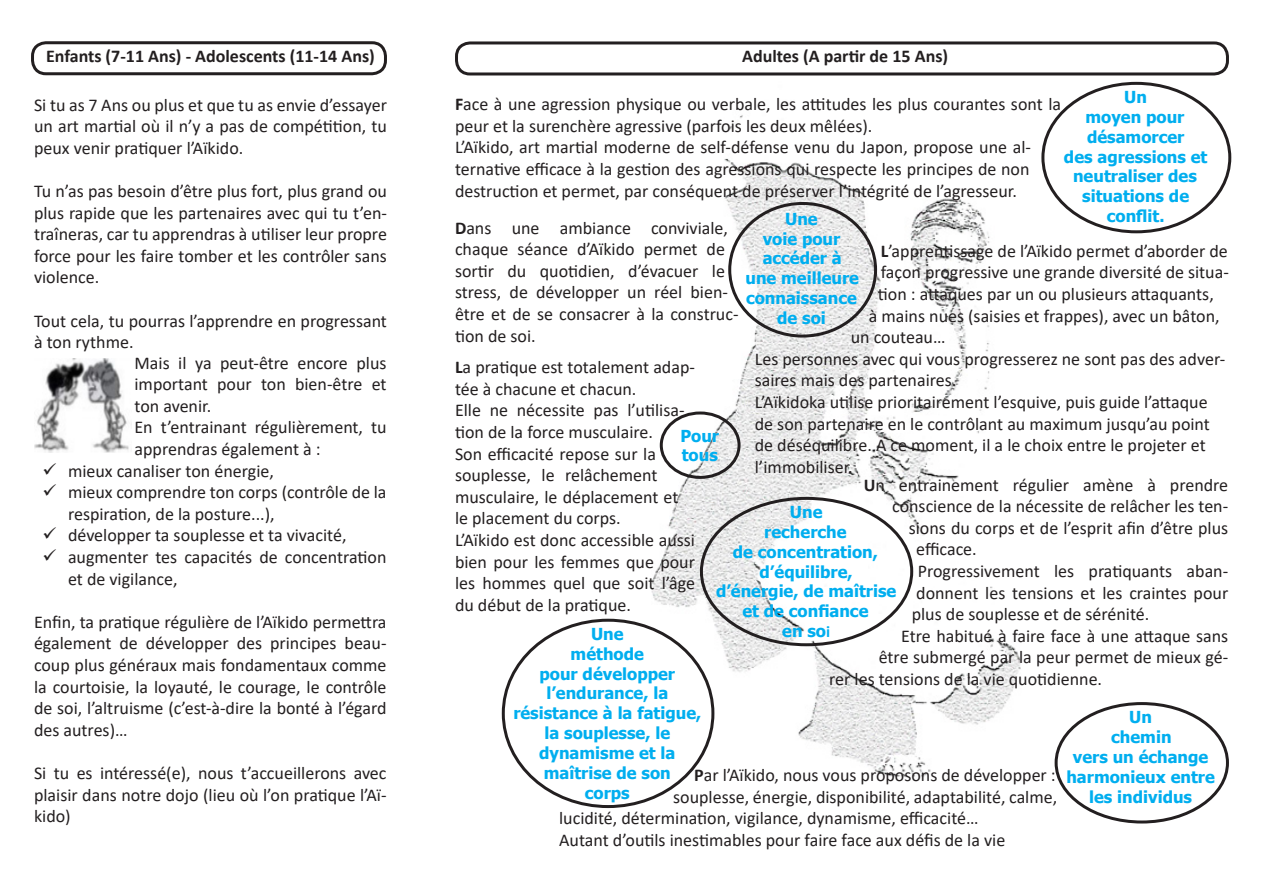
<style>
.page{position:relative;width:1263px;height:893px;background:#fff}
.page>*{position:absolute;margin:0;border:0;box-sizing:border-box;transform-origin:0 0}
.t1{font:18px/21.6px "Calibri";color:#231f20}
.t2{font:700 18px "Calibri";color:#231f20}
.t3{font:700 16.5px/19.8px "Tahoma";color:#00aeef;text-align:center}
.s1{font-weight:700}
.s2{font-family:"Calibri"}
</style>
<div class="page">
<img style="left:652px;top:75px;width:369px;height:706px">
<div style="left:728px;top:202px;width:149px;height:136px;border:3px solid #231f20;border-radius:50%"></div>
<div style="left:1054px;top:702px;width:175px;height:121px;border:3px solid #231f20;border-radius:50%"></div>
<div style="left:660px;top:411px;width:80px;height:68px;border:3px solid #231f20;border-radius:50%"></div>
<div style="left:31px;top:41px;width:356px;height:34px;border:3px solid #231f20;border-radius:14px"></div>
<div style="left:455px;top:41px;width:774px;height:34px;border:3px solid #231f20;border-radius:14px"></div>
<img style="left:34px;top:358px;width:98px;height:94px">
<p class="t2" style="left:46px;top:43px;width:330px">Enfants (7-11 Ans) - Adolescents (11-14 Ans)</p>
<p class="t2" style="left:742px;top:44px;width:207px">Adultes (A partir de 15 Ans)</p>
<p class="t1" style="left:34px;top:93px;width:354px;text-align:justify">Si tu as 7 Ans ou plus et que tu as envie d’essayer un art martial où il n’y a pas de compétition, tu peux venir pratiquer l’Aïkido.</p>
<p class="t1" style="left:34px;top:180px;width:354px;text-align:justify">Tu n’as pas besoin d’être plus fort, plus grand ou plus rapide que les partenaires avec qui tu t’en&shy;traîneras, car tu apprendras à utiliser leur propre force pour les faire tomber et les contrôler sans violence.</p>
<p class="t1" style="left:34px;top:309px;width:354px">Tout cela, tu pourras l’apprendre en progressant à ton rythme.</p>
<p class="t1" style="left:135px;top:351px;width:253px;text-align:justify">Mais il ya peut-être encore plus important pour ton bien-être et ton avenir.</p>
<p class="t1" style="left:135px;top:416px;width:253px">En t’entrainant régulièrement, tu apprendras également à :</p>
<p class="t1" style="left:68px;top:459px;width:207px">mieux canaliser ton énergie,</p>
<p class="t1" style="left:68px;top:481px;width:320px">mieux comprendre ton corps (contrôle de la respiration, de la posture...),</p>
<p class="t1" style="left:68px;top:524px;width:280px">développer ta souplesse et ta vivacité,</p>
<p class="t1" style="left:68px;top:546px;width:320px">augmenter tes capacités de concentration et de vigilance,</p>
<p class="t1" style="left:34px;top:611px;width:354px;text-align:justify">Enfin, ta pratique régulière de l’Aïkido permettra également de développer des principes beau&shy;coup plus généraux mais fondamentaux comme la courtoisie, la loyauté, le courage, le contrôle de soi, l’altruisme (c’est-à-dire la bonté à l’égard des autres)…</p>
<p class="t1" style="left:34px;top:762px;width:354px;text-align:justify">Si tu es intéressé(e), nous t’accueillerons avec plaisir dans notre dojo (lieu où l’on pratique l’Aï&shy;kido)</p>
<p class="t3" style="left:1085px;top:88px;width:100px">Un<br>moyen pour désamorcer</p>
<p class="t3" style="left:1064px;top:147px;width:145px">des agressions et neutraliser des</p>
<p class="t3" style="left:1082px;top:187px;width:108px">situations de conflit.</p>
<p class="t1" style="left:881px;top:239px;width:348px"><span class="s1">L</span>’apprentissage de l’Aïkido permet d’aborder de</p>
<p class="t1" style="left:881px;top:261px;width:349px">façon progressive une grande diversité de situa-</p>
<p class="t1" style="left:878px;top:283px;width:337px">tion : attaques par un ou plusieurs attaquants,</p>
<p class="t1" style="left:869px;top:304px;width:352px">à mains nues (saisies et frappes), avec un bâton,</p>
<p class="t1" style="left:851px;top:326px;width:96px">un couteau…</p>
<p class="t1" style="left:755px;top:347px;width:472px">Les personnes avec qui vous progresserez ne sont pas des adver&shy;saires mais des partenaires.</p>
<p class="t1" style="left:755px;top:391px;width:457px">L’Aïkidoka utilise prioritairement l’esquive, puis guide l’attaque de son partenaire en le contrôlant au maximum jusqu’au point de déséquilibre. A ce moment, il a le choix entre le projeter et l’immobiliser.</p>
<p class="t1" style="left:455px;top:93px;width:607px"><span class="s1">F</span>ace à une agression physique ou verbale, les attitudes les plus courantes sont la peur et la surenchère agressive (parfois les deux mêlées).</p>
<p class="t1" style="left:455px;top:136px;width:577px;text-align:justify">L’Aïkido, art martial moderne de self-défense venu du Japon, propose une al&shy;ternative efficace à la gestion des agressions qui respecte les principes de non destruction et permet, par conséquent de préserver l’intégrité de l’agresseur.</p>
<p class="t1" style="left:455px;top:216px;width:285px"><span class="s1">D</span>ans une ambiance conviviale, chaque séance d’Aïkido permet de sortir du quotidien, d’évacuer le stress, de développer un réel bien&shy;être et de se consacrer à la construc&shy;tion de soi.</p>
<p class="t3" style="left:745px;top:210px;width:115px">Une<br>voie pour accéder à une meilleure connaissance de soi</p>
<p class="t1" style="left:455px;top:356px;width:241px"><span class="s1">L</span>a pratique est totalement adap&shy;tée à chacune et chacun.</p>
<p class="t1" style="left:455px;top:399px;width:231px">Elle ne nécessite pas l’utilisa&shy;tion de la force musculaire.</p>
<p class="t1" style="left:455px;top:442px;width:225px">Son efficacité repose sur la souplesse, le relâchement musculaire, le déplacement et le placement du corps.</p>
<p class="t1" style="left:455px;top:529px;width:242px;text-align:justify">L’Aïkido est donc accessible aussi bien pour les femmes que pour les hommes quel que soit l’âge du début de la pratique.</p>
<p class="t3" style="left:680px;top:426px;width:40px">Pour</p>
<p class="t3" style="left:682px;top:446px;width:38px">tous</p>
<p class="t1" style="left:864px;top:473px;width:366px"><span class="s1">U</span>n entrainement régulier amène à prendre</p>
<p class="t1" style="left:892px;top:495px;width:337px">conscience de la nécessite de relâcher les ten-</p>
<p class="t1" style="left:909px;top:517px;width:321px">sions du corps et de l’esprit afin d’être plus</p>
<p class="t1" style="left:916px;top:538px;width:62px">efficace.</p>
<p class="t1" style="left:912px;top:560px;width:318px;text-align:justify;text-indent:6px">Progressivement les pratiquants aban&shy;donnent les tensions et les craintes pour plus de souplesse et de sérénité.</p>
<p class="t1" style="left:901px;top:625px;width:328px">Etre habitué à faire face à une attaque sans</p>
<p class="t1" style="left:879px;top:646px;width:351px">être submergé par la peur permet de mieux gé-</p>
<p class="t1" style="left:829px;top:668px;width:274px">rer les tensions de la vie quotidienne.</p>
<p class="t3" style="left:733px;top:503px;width:147px">Une<br>recherche<br>de concentration, d’équilibre,</p>
<p class="t3" style="left:716px;top:582px;width:182px">d’énergie, de maîtrise et de confiance<br>en so<span class="s2">i</span></p>
<p class="t3" style="left:539px;top:625px;width:137px">Une<br>méthode<br>pour développer l’endurance, la</p>
<p class="t3" style="left:513px;top:704px;width:189px">résistance à la fatigue, la souplesse, le</p>
<p class="t3" style="left:539px;top:744px;width:138px">dynamisme et la maîtrise de son corps</p>
<p class="t3" style="left:1066px;top:708px;width:150px">Un<br>chemin<br>vers un échange harmonieux entre les individus</p>
<p class="t1" style="left:694px;top:764px;width:363px"><span class="s1">P</span>ar l’Aïkido, nous vous proposons de développer :</p>
<p class="t1" style="left:673px;top:785px;width:386px">souplesse, énergie, disponibilité, adaptabilité, calme,</p>
<p class="t1" style="left:559px;top:807px;width:421px">lucidité, détermination, vigilance, dynamisme, efficacité…</p>
<p class="t1" style="left:559px;top:829px;width:448px">Autant d’outils inestimables pour faire face aux défis de la vie</p>
</div>
